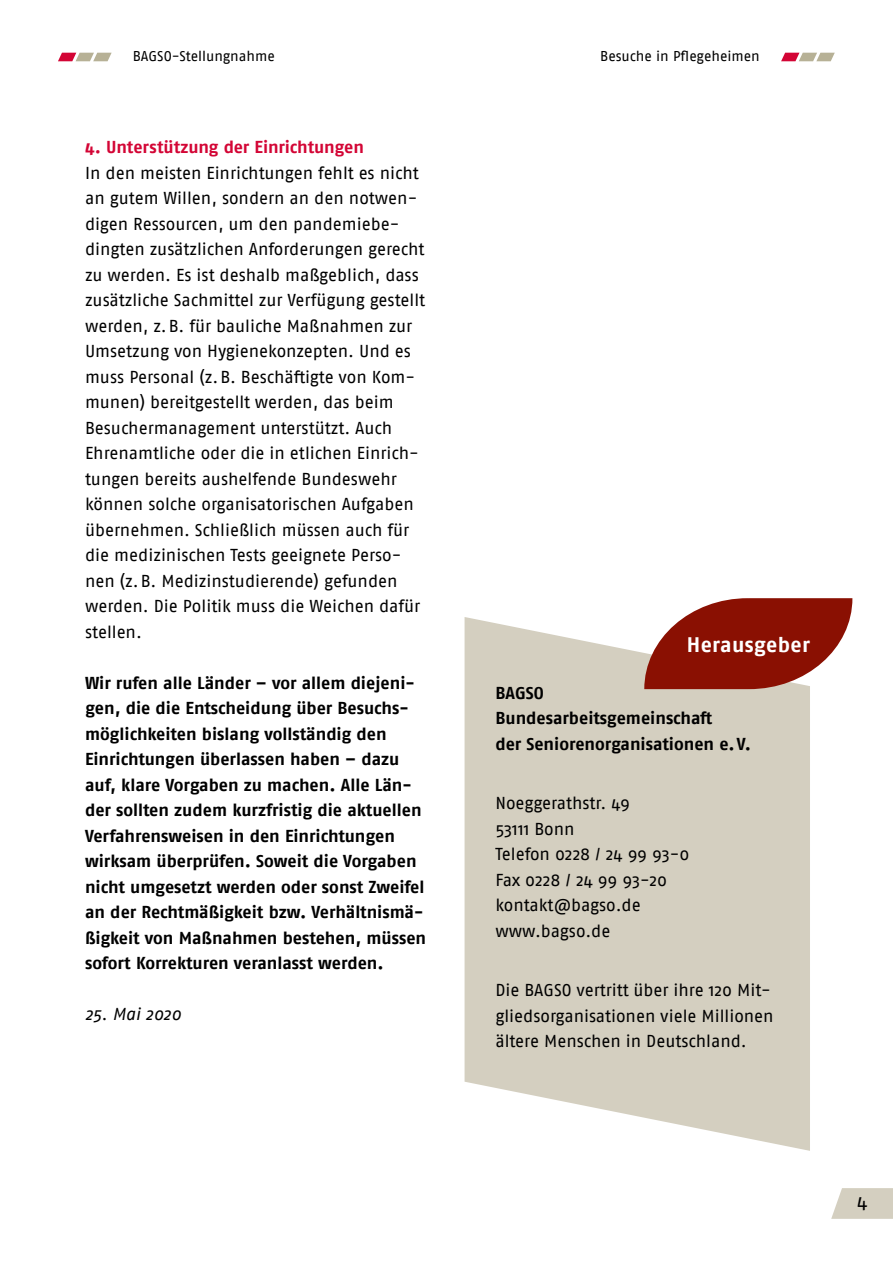
<style>
.page{position:relative;width:893px;height:1263px;background:#fff}
.page>*{position:absolute;margin:0;border:0;box-sizing:border-box;transform-origin:0 0}
.Überschrift_Kasten{font:700 21px "Fago Pro";letter-spacing:.015em;color:#fff}
.t1{font:19.5px "Fago Pro";color:#000}
.t2{font:17.25px/25.5px "Fago Pro";letter-spacing:-.005em;color:#000}
.t3{font:700 17.25px/25.5px "Fago Pro";color:#000}
.t4{font:700 17.25px "Fago Pro";letter-spacing:-.005em;color:#d30535}
.t5{font:italic 17.25px "Fago Pro";color:#000}
.t6{font:14.25px "Fago Pro";letter-spacing:-.005em;color:#000}
</style>
<div class="page">
<svg style="left:58px;top:53px;width:54px;height:8px"></svg>
<svg style="left:781px;top:53px;width:54px;height:8px"></svg>
<svg style="left:831px;top:1188px;width:62px;height:31px;background:#d8d3c6"></svg>
<svg style="left:465px;top:617px;width:345px;height:534px;background:#d7d3c5"></svg>
<svg style="left:644px;top:598px;width:208px;height:91px"></svg>
<p class="t6" style="left:133px;top:48px;width:143px">BAGSO-Stellungnahme</p>
<p class="t6" style="left:600px;top:48px;width:161px">Besuche in Pflegeheimen</p>
<p class="t4" style="left:85px;top:137px;width:280px">4. Unterstützung der Einrichtungen</p>
<p class="t2" style="left:85px;top:160px;width:342px">In den meisten Einrichtungen fehlt es nicht an gutem Willen, sondern an den notwen&shy;digen Ressourcen, um den pandemiebe&shy;dingten zusätzlichen Anforderungen gerecht zu werden. Es ist deshalb maßgeblich, dass zusätzliche Sachmittel zur Verfügung gestellt werden, z.B. für bauliche Maßnahmen zur Umsetzung von Hygienekonzepten. Und es muss Personal (z.B. Beschäftigte von Kom&shy;munen) bereitgestellt werden, das beim Besuchermanagement unterstützt. Auch Ehrenamtliche oder die in etlichen Einrich&shy;tungen bereits aushelfende Bundeswehr können solche organisatorischen Aufgaben übernehmen. Schließlich müssen auch für die medizinischen Tests geeignete Perso&shy;nen (z.B. Medizinstudierende) gefunden werden. Die Politik muss die Weichen dafür stellen.</p>
<p class="t3" style="left:85px;top:670px;width:343px">Wir rufen alle Länder – vor allem diejeni&shy;gen, die die Entscheidung über Besuchs&shy;möglichkeiten bislang vollständig den Einrichtungen überlassen haben – dazu auf, klare Vorgaben zu machen. Alle Län&shy;der sollten zudem kurzfristig die aktuellen Verfahrensweisen in den Einrichtungen wirksam überprüfen. Soweit die Vorgaben nicht umgesetzt werden oder sonst Zweifel an der Rechtmäßigkeit bzw. Verhältnismä&shy;ßigkeit von Maßnahmen bestehen, müssen sofort Korrekturen veranlasst werden.</p>
<p class="t5" style="left:85px;top:1004px;width:97px">25. Mai 2020</p>
<h4 class="Überschrift_Kasten" style="left:687px;top:632px;width:125px">Herausgeber</h4>
<p class="t3" style="left:495px;top:680px;width:257px">BAGSO<br>Bundesarbeitsgemeinschaft<br>der Seniorenorganisationen e.V.</p>
<p class="t2" style="left:495px;top:791px;width:196px">Noeggerathstr. 49<br>53111 Bonn<br>Telefon 0228 / 24 99 93-0<br>Fax 0228 / 24 99 93-20 kontakt@bagso.de www.bagso.de</p>
<p class="t2" style="left:495px;top:978px;width:280px">Die BAGSO vertritt über ihre 120 Mit&shy;gliedsorganisationen viele Millionen ältere Menschen in Deutschland.</p>
<p class="t1" style="left:857px;top:1191px;width:12px">4</p>
</div>
